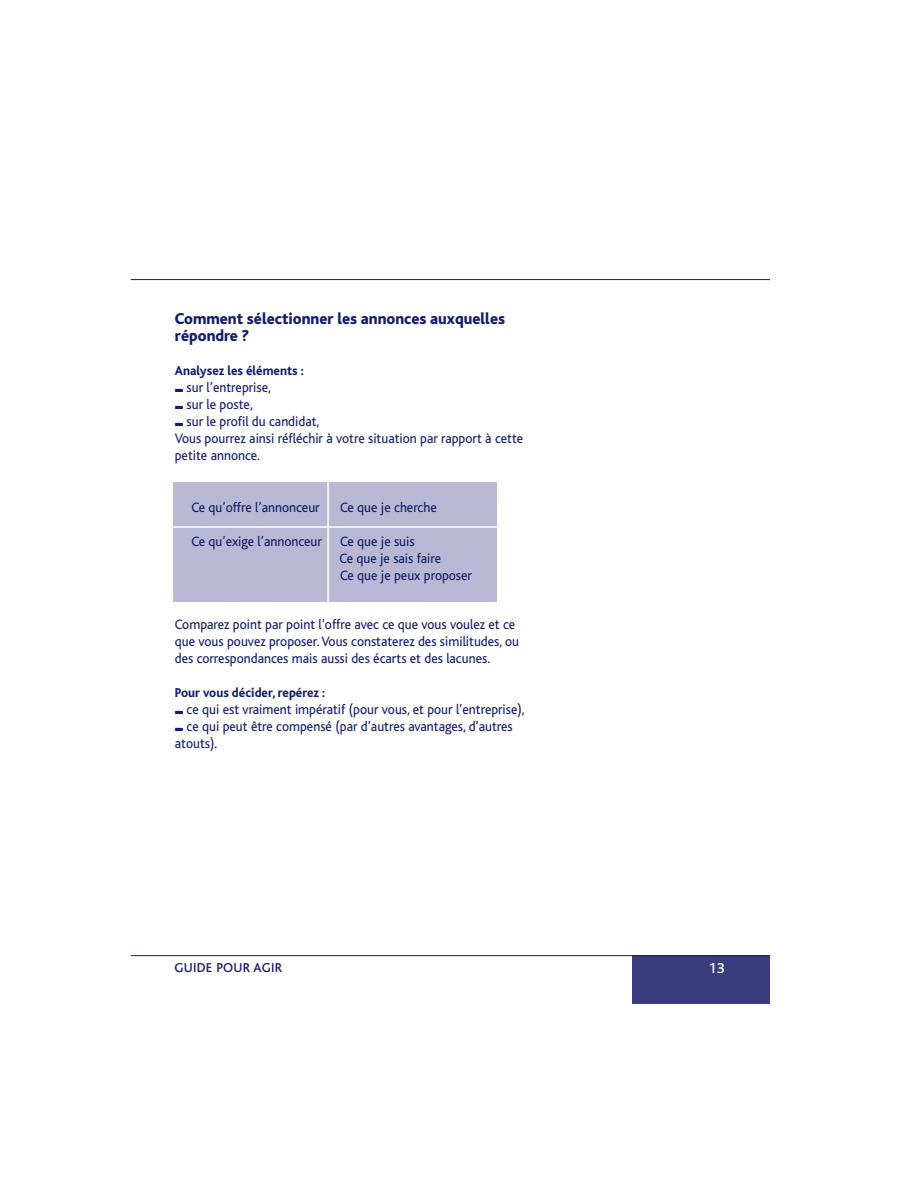
<style>
.page{position:relative;width:918px;height:1188px;background:#fff}
.page>*{position:absolute;margin:0;border:0;box-sizing:border-box;transform-origin:0 0}
.t1{font:800 16.5px/17.2px "Bliss";color:#131d6a;scale:.95 1}
.t2{font:500 15px "Bliss";color:#fff}
.t3{font:14.25px/17px "Bliss";color:#131d6a;scale:.95 1}
.t4{font:800 13.5px "Bliss";color:#131d6a;scale:.95 1}
.t5{font:500 13.5px "Bliss";letter-spacing:.015em;color:#131d6a}
</style>
<div class="page">
<div style="left:633px;top:956px;width:137px;height:48px;background:#393d7d"></div>
<hr style="left:131px;top:955px;width:639px;height:1px;background:#131d6a">
<hr style="left:131px;top:279px;width:639px;height:1px;background:#131d6a">
<div style="left:173px;top:483px;width:323px;height:119px;background:#b8b8d3"></div>
<hr style="left:163px;top:526px;width:360px;height:2px;background:#fff">
<hr style="left:327px;top:478px;width:2px;height:136px;background:#fff">
<p class="t1" style="left:175px;top:311px;width:349px">Comment sélectionner les annonces auxquelles répondre ?</p>
<p class="t4" style="left:175px;top:366px;width:137px">Analysez les éléments :</p>
<p class="t3" style="left:175px;top:380px;width:103px">■ sur l’entreprise,</p>
<p class="t3" style="left:175px;top:397px;width:84px">■ sur le poste,</p>
<p class="t3" style="left:175px;top:414px;width:368px">■ sur le profil du candidat,<br>Vous pourrez ainsi réfléchir à votre situation par rapport à cette petite annonce.</p>
<p class="t3" style="left:191px;top:501px;width:137px">Ce qu’offre l’annonceur</p>
<p class="t3" style="left:340px;top:501px;width:103px">Ce que je cherche</p>
<p class="t3" style="left:191px;top:535px;width:139px">Ce qu’exige l’annonceur</p>
<p class="t3" style="left:339px;top:535px;width:141px">Ce que je suis<br>Ce que je sais faire<br>Ce que je peux proposer</p>
<p class="t3" style="left:175px;top:617px;width:364px">Comparez point par point l’offre avec ce que vous voulez et ce que vous pouvez proposer. Vous constaterez des similitudes, ou des correspondances mais aussi des écarts et des lacunes.</p>
<p class="t4" style="left:175px;top:688px;width:160px">Pour vous décider, repérez :</p>
<p class="t3" style="left:175px;top:702px;width:370px">■ ce qui est vraiment impératif (pour vous, et pour l’entreprise),</p>
<p class="t3" style="left:175px;top:719px;width:357px">■ ce qui peut être compensé (par d’autres avantages, d’autres atouts).</p>
<p class="t5" style="left:175px;top:963px;width:109px">GUIDE POUR AGIR</p>
<p class="t2" style="left:709px;top:963px;width:18px">13</p>
</div>
